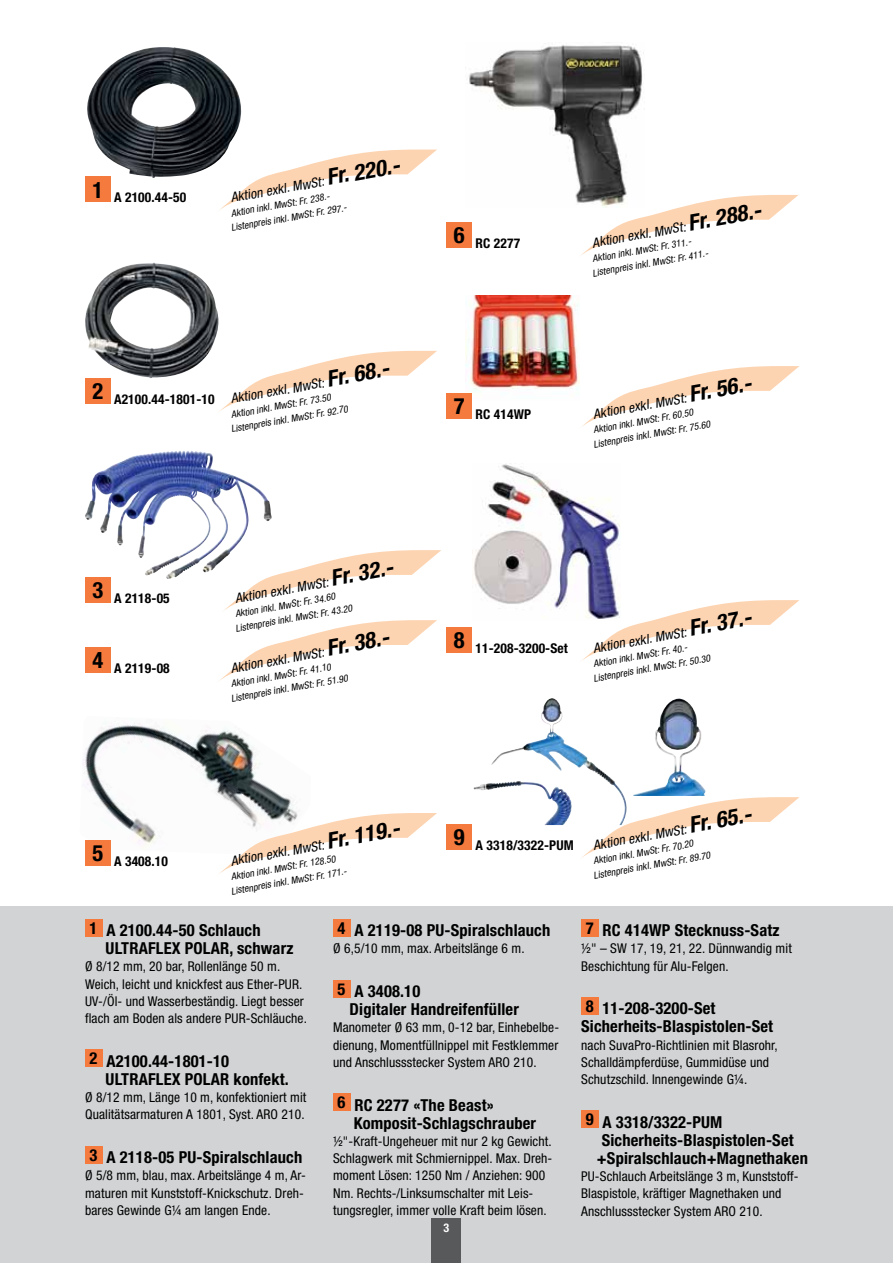
<style>
.page{position:relative;width:893px;height:1263px;background:#fff}
.page>*{position:absolute;margin:0;border:0;box-sizing:border-box;transform-origin:0 0}
.t1{font:700 condensed 16.5px/18px "Helvetica Neue LT Pro";letter-spacing:.01em;color:#000}
.t2{font:condensed 13.5px/17.2px "Helvetica Neue LT Pro";letter-spacing:.01em;color:#000}
.t3{font:italic condensed 13.5px "Helvetica Neue LT Pro";color:#000}
.t4{font:700 condensed 13.5px "Helvetica Neue LT Pro";letter-spacing:.01em;color:#000}
.t5{font:700 condensed 12px "Helvetica Neue LT Pro";color:#fff}
.t6{font:italic condensed 9.75px/14.2px "Helvetica Neue LT Pro";color:#000}
.s1{font-weight:700;font-size:22.5px}
</style>
<div class="page">
<div style="left:0;top:906px;width:893px;height:357px;background:#d1d3d4"></div>
<div style="left:432px;top:1219px;width:29px;height:44px;background:#58595b"></div>
<img style="left:474px;top:463px;width:146px;height:146px">
<img style="left:465px;top:45px;width:179px;height:158px">
<img style="left:466px;top:296px;width:114px;height:95px">
<img style="left:85px;top:451px;width:93px;height:83px">
<div style="left:85px;top:919px;width:17px;height:17px;background:#f47a3e"></div>
<div style="left:85px;top:1050px;width:17px;height:17px;background:#f47a3e"></div>
<div style="left:85px;top:1146px;width:17px;height:17px;background:#f47a3e"></div>
<div style="left:333px;top:919px;width:17px;height:17px;background:#f47a3e"></div>
<div style="left:333px;top:980px;width:17px;height:17px;background:#f47a3e"></div>
<div style="left:333px;top:1094px;width:17px;height:17px;background:#f47a3e"></div>
<div style="left:581px;top:919px;width:17px;height:17px;background:#f47a3e"></div>
<div style="left:581px;top:997px;width:17px;height:17px;background:#f47a3e"></div>
<div style="left:581px;top:1111px;width:17px;height:17px;background:#f47a3e"></div>
<svg style="left:220px;top:150px;width:217px;height:60px"></svg>
<svg style="left:219px;top:620px;width:218px;height:61px"></svg>
<div style="left:85px;top:647px;width:26px;height:26px;background:#f47a3e"></div>
<div style="left:85px;top:177px;width:26px;height:25px;background:#f47a3e"></div>
<svg style="left:219px;top:351px;width:218px;height:61px"></svg>
<svg style="left:578px;top:195px;width:220px;height:61px"></svg>
<div style="left:446px;top:222px;width:26px;height:26px;background:#f47a3e"></div>
<div style="left:85px;top:378px;width:26px;height:25px;background:#f47a3e"></div>
<svg style="left:579px;top:600px;width:220px;height:60px"></svg>
<svg style="left:583px;top:797px;width:216px;height:60px"></svg>
<div style="left:446px;top:824px;width:26px;height:26px;background:#f47a3e"></div>
<div style="left:446px;top:627px;width:26px;height:26px;background:#f47a3e"></div>
<svg style="left:579px;top:366px;width:220px;height:61px"></svg>
<div style="left:446px;top:393px;width:26px;height:26px;background:#f47a3e"></div>
<svg style="left:221px;top:550px;width:220px;height:61px"></svg>
<div style="left:85px;top:577px;width:26px;height:26px;background:#f47a3e"></div>
<img style="left:83px;top:723px;width:214px;height:124px">
<svg style="left:217px;top:813px;width:220px;height:61px"></svg>
<div style="left:85px;top:840px;width:26px;height:26px;background:#f47a3e"></div>
<img style="left:85px;top:262px;width:134px;height:116px">
<img style="left:491px;top:698px;width:138px;height:127px">
<img style="left:86px;top:47px;width:158px;height:131px">
<img style="left:633px;top:698px;width:73px;height:98px">
<p class="t4" style="left:92px;top:189px;width:95px"><sup>1</sup> A 2100.44-50</p>
<p class="t3" style="left:230px;top:190px;width:173px;rotate:-10deg">Aktion exkl. MwSt: <span class="s1">Fr. 220.-</span></p>
<p class="t6" style="left:227px;top:207px;width:119px;rotate:-10deg">Aktion inkl. MwSt: Fr. 238.-<br>Listenpreis inkl. MwSt: Fr. 297.-</p>
<p class="t4" style="left:92px;top:391px;width:124px"><sup>2</sup> A2100.44-1801-10</p>
<p class="t3" style="left:230px;top:391px;width:162px;rotate:-10deg">Aktion exkl. MwSt: <span class="s1">Fr. 68.-</span></p>
<p class="t6" style="left:227px;top:408px;width:120px;rotate:-10deg">Aktion inkl. MwSt: Fr. 73.50<br>Listenpreis inkl. MwSt: Fr. 92.70</p>
<p class="t4" style="left:454px;top:235px;width:68px"><sup>6</sup> RC 2277</p>
<p class="t4" style="left:454px;top:406px;width:79px"><sup>7</sup> RC 414WP</p>
<p class="t3" style="left:591px;top:235px;width:173px;rotate:-10deg">Aktion exkl. MwSt: <span class="s1">Fr. 288.-</span></p>
<p class="t6" style="left:589px;top:252px;width:119px;rotate:-10deg">Aktion inkl. MwSt: Fr. 311.-<br>Listenpreis inkl. MwSt: Fr. 411.-</p>
<p class="t3" style="left:592px;top:406px;width:162px;rotate:-10deg">Aktion exkl. MwSt: <span class="s1">Fr. 56.-</span></p>
<p class="t6" style="left:590px;top:423px;width:120px;rotate:-10deg">Aktion inkl. MwSt: Fr. 60.50<br>Listenpreis inkl. MwSt: Fr. 75.60</p>
<p class="t4" style="left:92px;top:590px;width:79px"><sup>3</sup> A 2118-05</p>
<p class="t4" style="left:92px;top:660px;width:79px"><sup>4</sup> A 2119-08</p>
<p class="t3" style="left:234px;top:590px;width:162px;rotate:-10deg">Aktion exkl. MwSt: <span class="s1">Fr. 32.-</span></p>
<p class="t6" style="left:232px;top:607px;width:120px;rotate:-10deg">Aktion inkl. MwSt: Fr. 34.60<br>Listenpreis inkl. MwSt: Fr. 43.20</p>
<p class="t3" style="left:230px;top:660px;width:162px;rotate:-10deg">Aktion exkl. MwSt: <span class="s1">Fr. 38.-</span></p>
<p class="t6" style="left:227px;top:677px;width:120px;rotate:-10deg">Aktion inkl. MwSt: Fr. 41.10<br>Listenpreis inkl. MwSt: Fr. 51.90</p>
<p class="t4" style="left:454px;top:640px;width:116px"><sup>8</sup> 11-208-3200-Set</p>
<p class="t3" style="left:592px;top:640px;width:162px;rotate:-10deg">Aktion exkl. MwSt: <span class="s1">Fr. 37.-</span></p>
<p class="t6" style="left:590px;top:657px;width:120px;rotate:-10deg">Aktion inkl. MwSt: Fr. 40.-<br>Listenpreis inkl. MwSt: Fr. 50.30</p>
<p class="t4" style="left:92px;top:853px;width:77px"><sup>5</sup> A 3408.10</p>
<p class="t3" style="left:230px;top:853px;width:173px;rotate:-10deg">Aktion exkl. MwSt: <span class="s1">Fr. 119.-</span></p>
<p class="t6" style="left:227px;top:870px;width:119px;rotate:-10deg">Aktion inkl. MwSt: Fr. 128.50<br>Listenpreis inkl. MwSt: Fr. 171.-</p>
<p class="t4" style="left:454px;top:837px;width:121px"><sup>9</sup> A 3318/3322-PUM</p>
<p class="t3" style="left:592px;top:837px;width:162px;rotate:-10deg">Aktion exkl. MwSt: <span class="s1">Fr. 65.-</span></p>
<p class="t6" style="left:590px;top:854px;width:120px;rotate:-10deg">Aktion inkl. MwSt: Fr. 70.20<br>Listenpreis inkl. MwSt: Fr. 89.70</p>
<p class="t1" style="left:106px;top:921px;width:189px;text-indent:-16px">1 A 2100.44-50 Schlauch<br>ULTRAFLEX POLAR, schwarz</p>
<p class="t2" style="left:85px;top:958px;width:223px">Ø 8/12 mm, 20 bar, Rollenlänge 50 m.<br>Weich, leicht und knickfest aus Ether-PUR.<br>UV-/Öl- und Wasserbeständig. Liegt besser flach am Boden als andere PUR-Schläuche.</p>
<p class="t1" style="left:106px;top:1052px;width:185px;text-indent:-16px">2 A2100.44-1801-10<br>ULTRAFLEX POLAR konfekt.</p>
<p class="t2" style="left:85px;top:1088px;width:223px">Ø 8/12 mm, Länge 10 m, konfektioniert mit<br>Qualitätsarmaturen A 1801, Syst. ARO 210.</p>
<p class="t1" style="left:90px;top:1148px;width:214px">3 A 2118-05 PU-Spiralschlauch</p>
<p class="t2" style="left:85px;top:1167px;width:222px">Ø 5/8 mm, blau, max. Arbeitslänge 4 m, Ar&shy;maturen mit Kunststoff-Knickschutz. Dreh&shy;bares Gewinde G¼ am langen Ende.</p>
<p class="t1" style="left:338px;top:921px;width:214px">4 A 2119-08 PU-Spiralschlauch</p>
<p class="t2" style="left:333px;top:940px;width:193px">Ø 6,5/10 mm, max. Arbeitslänge 6 m.</p>
<p class="t1" style="left:350px;top:982px;width:171px;text-indent:-12px">5 A 3408.10<br>Digitaler Handreifenfüller</p>
<p class="t2" style="left:333px;top:1019px;width:228px;text-align:justify">Manometer Ø 63 mm, 0-12 bar, Einhebelbe&shy;dienung, Momentfüllnippel mit Festklemmer und Anschlussstecker System ARO 210.</p>
<p class="t1" style="left:354px;top:1096px;width:184px;text-indent:-16px">6 RC 2277 «The Beast»<br>Komposit-Schlagschrauber</p>
<p class="t2" style="left:333px;top:1132px;width:221px">½"-Kraft-Ungeheuer mit nur 2 kg Gewicht.<br>Schlagwerk mit Schmiernippel. Max. Dreh&shy;moment Lösen: 1250 Nm / Anziehen: 900<br>Nm. Rechts-/Linksumschalter mit Leis&shy;tungsregler, immer volle Kraft beim lösen.</p>
<p class="t5" style="left:444px;top:1220px;width:7px">3</p>
<p class="t1" style="left:586px;top:921px;width:195px">7 RC 414WP Stecknuss-Satz</p>
<p class="t2" style="left:581px;top:940px;width:212px">½" – SW 17, 19, 21, 22. Dünnwandig mit<br>Beschichtung für Alu-Felgen.</p>
<p class="t1" style="left:581px;top:999px;width:193px">8 11-208-3200-Set<br>Sicherheits-Blaspistolen-Set</p>
<p class="t2" style="left:581px;top:1036px;width:198px">nach SuvaPro-Richtlinien mit Blasrohr,<br>Schalldämpferdüse, Gummidüse und<br>Schutzschild. Innengewinde G¼.</p>
<p class="t1" style="left:597px;top:1113px;width:213px;text-indent:-11px">9 A 3318/3322-PUM<br>Sicherheits-Blaspistolen-Set +Spiralschlauch+Magnethaken</p>
<p class="t2" style="left:581px;top:1167px;width:219px">PU-Schlauch Arbeitslänge 3 m, Kunststoff-<br>Blaspistole, kräftiger Magnethaken und<br>Anschlussstecker System ARO 210.</p>
</div>
